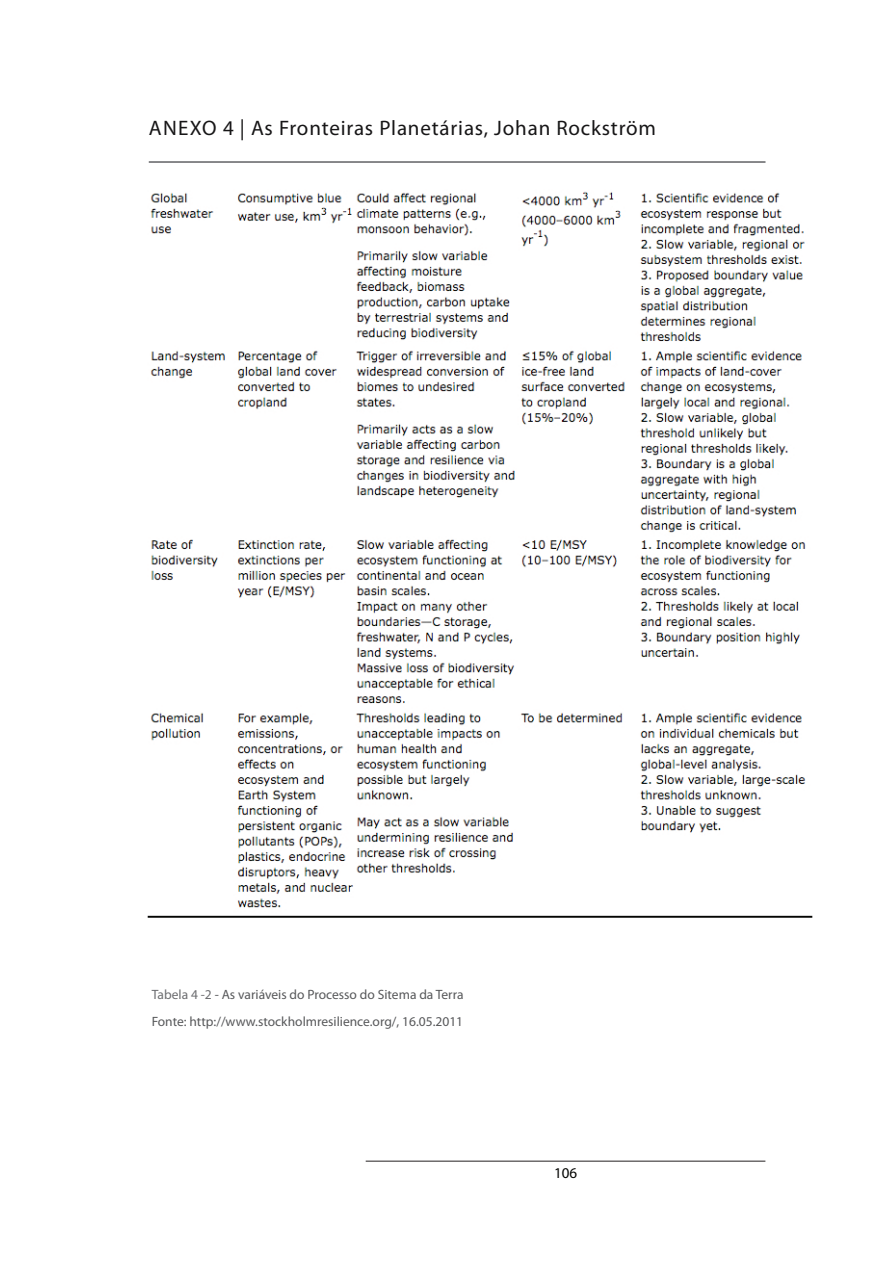
<style>
.page{position:relative;width:893px;height:1263px;background:#fff}
.page>*{position:absolute;margin:0;border:0;box-sizing:border-box;transform-origin:0 0}
.t1{font:21px "Myriad Pro";letter-spacing:.04em;color:#171617}
.t2{font:15px "Myriad Pro";color:#040503}
.t3{font:13.5px/27px "Myriad Pro";color:#57585a}
.s1{color:#6c6d70}
</style>
<div class="page">
<hr style="left:366px;top:1161px;width:399px;height:1px;background:#231f20">
<img style="left:147px;top:191px;width:666px;height:727px">
<hr style="left:149px;top:161px;width:616px;height:2px;background:#6c6d70">
<h1 class="t1" style="left:149px;top:115px;width:509px">an exo 4 | As Fronteiras Planetárias, Johan Rockström</h1>
<p class="t3" style="left:152px;top:981px;width:313px"><span class="s1">Tabela 4 -2</span> - As variáveis do Processo do Sitema da Terra<br>Fonte: http://www.stockholmresilience.org/, 16.05.2011</p>
<p class="t2" style="left:554px;top:1164px;width:25px">106</p>
</div>
